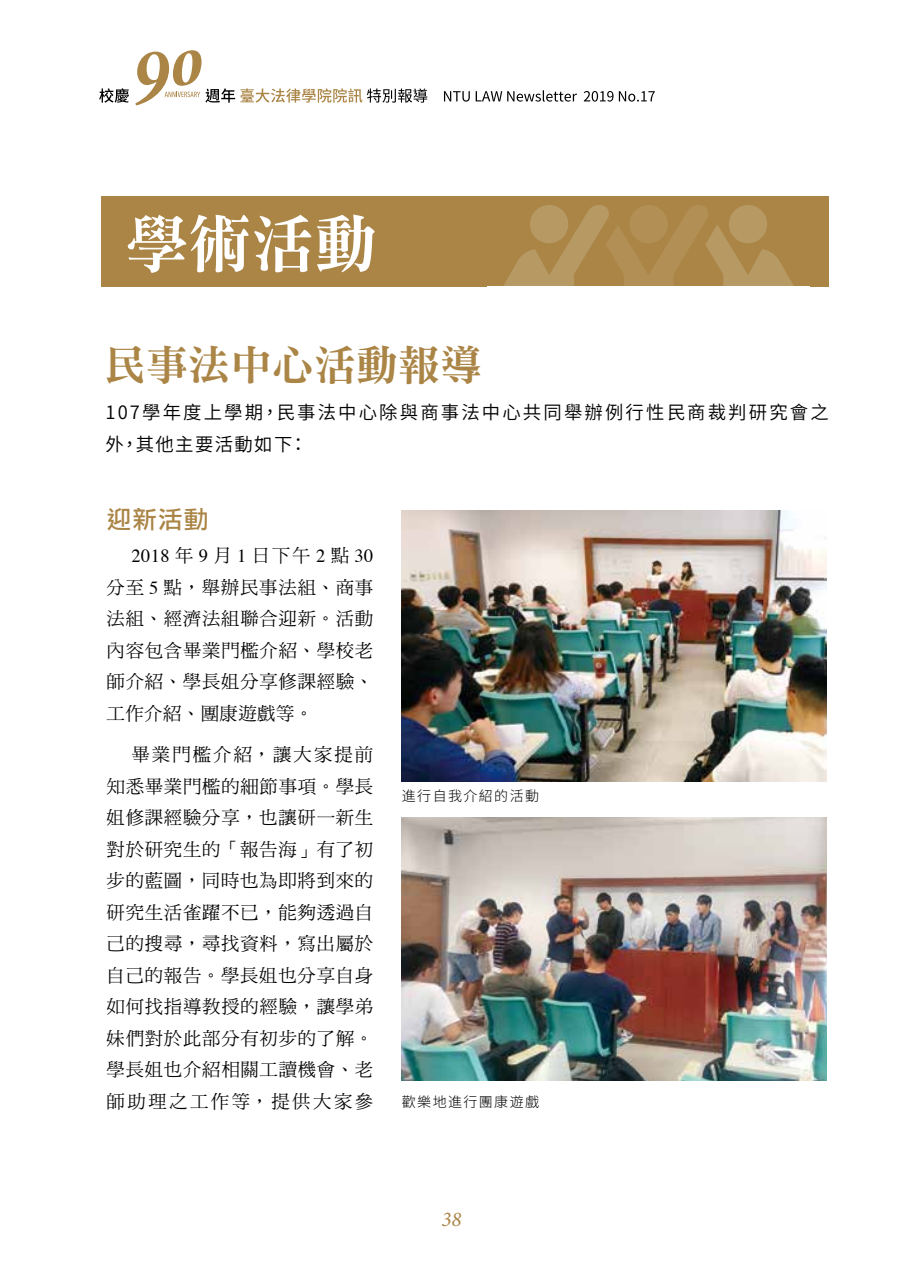
<style>
.page{position:relative;width:903px;height:1275px;background:#fff}
.page>*{position:absolute;margin:0;border:0;box-sizing:border-box;transform-origin:0 0}
.t1{font:63px "DF Ming Std W9";color:#fff}
.t2{font:42px "DF Ming Std W9";color:#aa8546}
.t3{font:24.5px "DF Li Hei Std W5";color:#aa8546}
.t4{font:italic 21px "Minion Pro";color:#aa8546}
.t5{font:18.38px/31.5px "DF Ming Std W5";letter-spacing:.04em;color:#000;text-align:justify}
.t6{font:18.38px/31.5px "Source Han Sans TC";letter-spacing:.115em;color:#000}
.t7{font:18.38px "Times";letter-spacing:.025em;color:#000}
.t8{font:300 14px "Source Han Sans TC";letter-spacing:.1em;color:#000}
.s1{font-family:"DF Ming Std W5"}
.s2{font-family:"Times"}
</style>
<div class="page">
<div style="left:101px;top:196px;width:728px;height:90px;background:#aa8546"></div>
<svg style="left:444px;top:91px;width:26px;height:11px"></svg>
<svg style="left:476px;top:90px;width:101px;height:12px"></svg>
<svg style="left:584px;top:91px;width:29px;height:11px"></svg>
<svg style="left:619px;top:91px;width:36px;height:11px"></svg>
<svg style="left:99px;top:88px;width:30px;height:15px"></svg>
<svg style="left:135px;top:50px;width:292px;height:55px"></svg>
<img style="left:402px;top:511px;width:424px;height:270px">
<img style="left:402px;top:817px;width:424px;height:263px">
<svg style="left:503px;top:205px;width:291px;height:81px"></svg>
<h1 class="t1" style="left:125px;top:210px;width:253px">學術活動</h1>
<h2 class="t2" style="left:104px;top:342px;width:379px">民事法中心活動報導</h2>
<p class="t6" style="left:105px;top:397px;width:725px">107學年度上學期，民事法中心除與商事法中心共同舉辦例行性民商裁判研究會之外，其他主要活動如下：</p>
<h3 class="t3" style="left:107px;top:506px;width:103px">迎新活動</h3>
<p class="t7" style="left:131px;top:539px;width:243px">2018<span class="s1">年</span>9<span class="s1">月</span>1<span class="s1">日下午</span>2<span class="s1">點</span>30</p>
<p class="t5" style="left:107px;top:571px;width:268px">分至 <span class="s2">5</span> 點，舉辦民事法組、商事法組、經濟法組聯合迎新。活動內容包含畢業門檻介紹、學校老師介紹、學長姐分享修課經驗、工作介紹、團康遊戲等。</p>
<p class="t5" style="left:107px;top:739px;width:268px;text-indent:25px">畢業門檻介紹，讓大家提前知悉畢業門檻的細節事項。學長姐修課經驗分享，也讓研一新生對於研究生的「報告海」有了初步的藍圖，同時也為即將到來的研究生活雀躍不已，能夠透過自己的搜尋，尋找資料，寫出屬於自己的報告。學長姐也分享自身如何找指導教授的經驗，讓學弟妹們對於此部分有初步的了解。學長姐也介紹相關工讀機會、老師助理之工作等，提供大家參</p>
<p class="t8" style="left:402px;top:788px;width:139px">進行自我介紹的活動</p>
<p class="t8" style="left:402px;top:1094px;width:139px">歡樂地進行團康遊戲</p>
<p class="t4" style="left:441px;top:1205px;width:22px">38</p>
</div>
